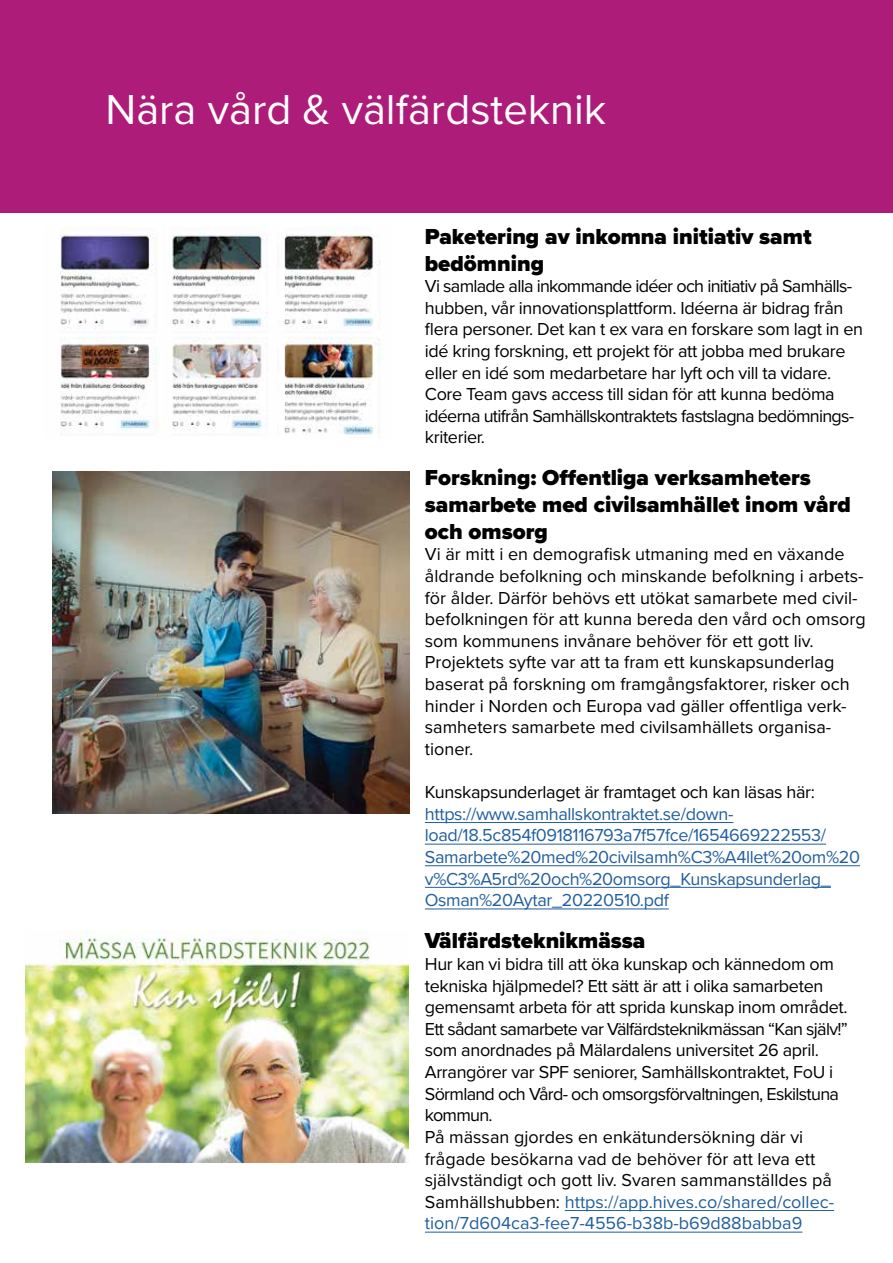
<style>
.page{position:relative;width:893px;height:1263px;background:#fff}
.page>*{position:absolute;margin:0;border:0;box-sizing:border-box;transform-origin:0 0}
.t1{font:43.5px "Proxima Nova";color:#fff}
.t2{font:900 22.5px/27px "Proxima Nova";color:#000}
.t3{font:18px/21.6px "Proxima Nova";letter-spacing:-.02em;color:#000}
.t4{font:18px/21.6px "Proxima Nova";color:#000}
.t5{font:18px/21.6px "Proxima Nova";letter-spacing:-.02em;color:#215e9e}
.s1{color:#215e9e}
</style>
<div class="page">
<img style="left:25px;top:931px;width:384px;height:231px">
<hr style="left:565px;top:1210px;width:269px;height:1px;background:#215e9e">
<hr style="left:425px;top:1231px;width:377px;height:1px;background:#215e9e">
<img style="left:60px;top:226px;width:320px;height:209px">
<div style="left:0;top:0;width:893px;height:213px;background:#ae1c7a"></div>
<img style="left:52px;top:472px;width:358px;height:341px">
<hr style="left:425px;top:822px;width:308px;height:1px;background:#215e9e">
<hr style="left:425px;top:844px;width:401px;height:1px;background:#215e9e">
<hr style="left:425px;top:865px;width:435px;height:1px;background:#215e9e">
<hr style="left:425px;top:887px;width:406px;height:1px;background:#215e9e">
<hr style="left:425px;top:908px;width:244px;height:1px;background:#215e9e">
<h1 class="t1" style="left:106px;top:77px;width:502px">Nära vård &amp; välfärdsteknik</h1>
<p class="t2" style="left:425px;top:222px;width:388px">Paketering av inkomna initiativ samt bedömning</p>
<p class="t3" style="left:425px;top:275px;width:440px">Vi samlade alla inkommande idéer och initiativ på Samhälls&shy;hubben, vår innovationsplattform. Idéerna är bidrag från flera personer. Det kan t ex vara en forskare som lagt in en idé kring forskning, ett projekt för att jobba med brukare eller en idé som medarbetare har lyft och vill ta vidare.<br>Core Team gavs access till sidan för att kunna bedöma idéerna utifrån Samhällskontraktets fastslagna bedömnings&shy;kriterier.</p>
<p class="t2" style="left:425px;top:464px;width:427px">Forskning: Offentliga verksamheters samarbete med civilsamhället inom vård och omsorg</p>
<p class="t4" style="left:425px;top:543px;width:442px">Vi är mitt i en demografisk utmaning med en växande åldrande befolkning och minskande befolkning i arbets&shy;för ålder. Därför behövs ett utökat samarbete med civil&shy;befolkningen för att kunna bereda den vård och omsorg som kommunens invånare behöver för ett gott liv.<br>Projektets syfte var att ta fram ett kunskapsunderlag baserat på forskning om framgångsfaktorer, risker och hinder i Norden och Europa vad gäller offentliga verk&shy;samheters samarbete med civilsamhällets organisa&shy;tioner.</p>
<p class="t3" style="left:425px;top:780px;width:391px">Kunskapsunderlaget är framtaget och kan läsas här:</p>
<p class="t5" style="left:425px;top:802px;width:437px">https://www.samhallskontraktet.se/down&shy;load/18.5c854f0918116793a7f57fce/1654669222553/ Samarbete%20med%20civilsamh%C3%A4llet%20om%20 v%C3%A5rd%20och%20omsorg_Kunskapsunderlag_ Osman%20Aytar_20220510.pdf</p>
<p class="t2" style="left:425px;top:927px;width:222px">Välfärdsteknikmässa</p>
<p class="t3" style="left:425px;top:952px;width:424px">Hur kan vi bidra till att öka kunskap och kännedom om tekniska hjälpmedel? Ett sätt är att i olika samarbeten gemensamt arbeta för att sprida kunskap inom området.<br>Ett sådant samarbete var Välfärdsteknikmässan “Kan själv!” som anordnades på Mälardalens universitet 26 april.<br>Arrangörer var SPF seniorer, Samhällskontraktet, FoU i Sörmland och Vård- och omsorgsförvaltningen, Eskilstuna kommun.<br>På mässan gjordes en enkätundersökning där vi frågade besökarna vad de behöver för att leva ett självständigt och gott liv. Svaren sammanställdes på Samhällshubben: <span class="s1">https://app.hives.co/shared/collec&shy;tion/7d604ca3-fee7-4556-b38b-b69d88babba9</span></p>
</div>
